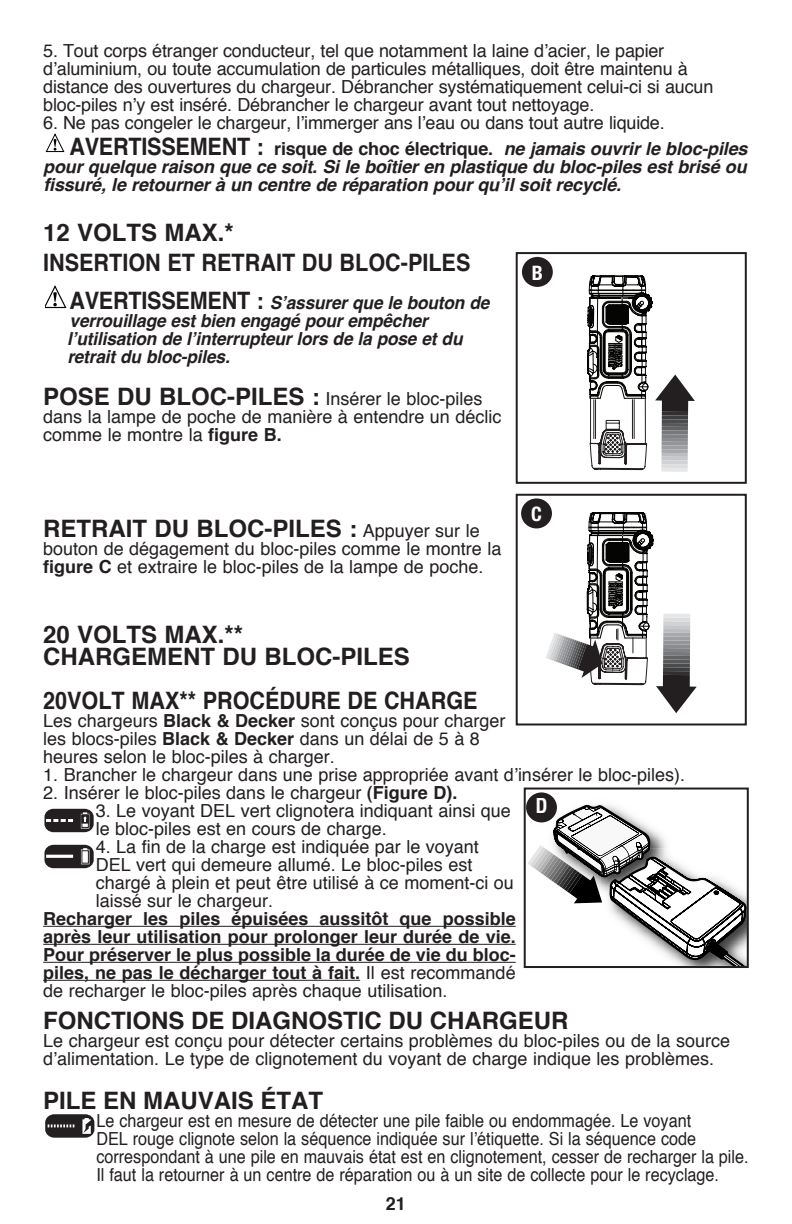
<style>
.page{position:relative;width:792px;height:1224px;background:#fff}
.page>*{position:absolute;margin:0;border:0;box-sizing:border-box;transform-origin:0 0}
.t1{font:700 24px/30px "Helvetica";color:#231f20}
.t2{font:700 24px "Helvetica";color:#231f20;scale:.9 1}
.t3{font:700 condensed 20px "Helvetica Neue";color:#fff}
.t4{font:700 condensed 20px "Helvetica LT Std";color:#fff}
.t5{font:18px/18px "Helvetica";color:#231f20}
.t6{font:18px/18px "Helvetica";color:#231f20;scale:.9 1}
.t7{font:700 18px/18px "Helvetica";color:#231f20;text-align:justify}
.t8{font:italic 700 18px/18px "Helvetica";letter-spacing:-.01em;color:#231f20;scale:.96 1}
.t9{font:italic 700 18px/18px "Helvetica";letter-spacing:-.01em;color:#231f20}
.s1{font-weight:700;font-size:24px}
.s2{font-weight:700}
.s3{font-weight:700;font-style:italic}
.s4{font-style:normal;font-size:24px}
.s5{font-weight:400;font-size:18px}
.s6{font-weight:400}
</style>
<div class="page">
<hr style="left:43px;top:926px;width:473px;height:1px;background:#231f20">
<hr style="left:43px;top:944px;width:473px;height:1px;background:#231f20">
<hr style="left:43px;top:962px;width:473px;height:1px;background:#231f20">
<hr style="left:43px;top:980px;width:317px;height:1px;background:#231f20">
<svg style="left:45px;top:133px;width:20px;height:20px"></svg>
<svg style="left:45px;top:285px;width:22px;height:24px"></svg>
<hr style="left:661px;top:468px;width:27px;height:4px;background:#e6e7e9">
<svg style="left:587px;top:276px;width:108px;height:194px"></svg>
<div style="left:516px;top:252px;width:231px;height:232px;border:2px solid #231f20"></div>
<div style="left:522px;top:257px;width:31px;height:30px;background:#231f20;border-radius:50%"></div>
<svg style="left:546px;top:513px;width:151px;height:200px"></svg>
<div style="left:516px;top:494px;width:231px;height:232px;border:2px solid #231f20"></div>
<div style="left:521px;top:498px;width:31px;height:30px;background:#231f20;border-radius:50%"></div>
<svg style="left:44px;top:809px;width:50px;height:24px"></svg>
<div style="left:44px;top:809px;width:50px;height:23px;background:#231f20;border-radius:9px"></div>
<svg style="left:81px;top:812px;width:8px;height:17px"></svg>
<svg style="left:46px;top:819px;width:27px;height:3px"></svg>
<div style="left:45px;top:845px;width:49px;height:23px;background:#231f20;border-radius:9px"></div>
<svg style="left:81px;top:848px;width:8px;height:16px"></svg>
<div style="left:82px;top:850px;width:7px;height:14px;background:#fff;border:1px solid #231f20"></div>
<svg style="left:46px;top:855px;width:27px;height:3px"></svg>
<div style="left:45px;top:1114px;width:49px;height:24px;background:#231f20;border-radius:9px"></div>
<svg style="left:82px;top:1118px;width:9px;height:16px"></svg>
<svg style="left:48px;top:1124px;width:26px;height:3px"></svg>
<svg style="left:527px;top:805px;width:219px;height:160px"></svg>
<div style="left:524px;top:788px;width:225px;height:180px;border:2px solid #231f20"></div>
<div style="left:526px;top:792px;width:31px;height:30px;background:#231f20;border-radius:50%"></div>
<p class="t5" style="left:43px;top:42px;width:672px">5. Tout corps étranger conducteur, tel que notamment la laine d’acier, le papier d’aluminium, ou toute accumulation de particules métalliques, doit être maintenu à distance des ouvertures du chargeur. Débrancher systématiquement celui-ci si aucun bloc-piles n’y est inséré. Débrancher le chargeur avant tout nettoyage.</p>
<p class="t5" style="left:69px;top:110px;width:680px;line-height:26px;text-indent:-26px">6. Ne pas congeler le chargeur, l’immerger ans l’eau ou dans tout autre liquide.<br><span class="s1">AVERTISSEMENT :</span> <span class="s2">risque de choc électrique.</span> <span class="s3">ne jamais ouvrir le bloc-piles</span></p>
<p class="t9" style="left:43px;top:158px;width:705px">pour quelque raison que ce soit. Si le boîtier en plastique du bloc-piles est brisé ou fissuré, le retourner à un centre de réparation pour qu’il soit recyclé.</p>
<h1 class="t1" style="left:43px;top:218px;width:429px">12 VOLTS MAX.*<br>INSERTION ET RETRAIT DU BLOC-PILES</h1>
<p class="t8" style="left:67px;top:294px;width:441px"><span class="s4">AVERTISSEMENT :</span> S’assurer que le bouton de verrouillage est bien engagé pour empêcher l’utilisation de l’interrupteur lors de la pose et du retrait du bloc-piles.</p>
<p class="t5" style="left:43px;top:390px;width:460px"><span class="s1">POSE DU BLOC-PILES :</span> Insérer le bloc-piles dans la lampe de poche de manière à entendre un déclic comme le montre la <span class="s2">figure B.</span></p>
<p class="t3" style="left:532px;top:260px;width:13px">B</p>
<h1 class="t1" style="left:43px;top:514px;width:438px">RETRAIT DU BLOC-PILES : <span class="s5">Appuyer sur le</span></h1>
<p class="t5" style="left:43px;top:540px;width:460px">bouton de dégagement du bloc-piles comme le montre la <span class="s2">figure C</span> et extraire le bloc-piles de la lampe de poche.</p>
<p class="t3" style="left:531px;top:502px;width:12px">C</p>
<h1 class="t1" style="left:43px;top:624px;width:368px;line-height:22px">20 VOLTS MAX.**<br>CHARGEMENT DU BLOC-PILES</h1>
<h1 class="t2" style="left:43px;top:681px;width:44px">20volt</h1>
<h1 class="t2" style="left:131px;top:681px;width:114px">Max** Proc</h1>
<h1 class="t2" style="left:265px;top:681px;width:34px">édure</h1>
<h1 class="t2" style="left:347px;top:681px;width:94px">de charge</h1>
<p class="t5" style="left:43px;top:712px;width:464px">Les chargeurs <span class="s2">Black &amp; Decker</span> sont conçus pour charger les blocs-piles <span class="s2">Black &amp; Decker</span> dans un délai de 5 à 8 heures selon le bloc-piles à charger.</p>
<p class="t5" style="left:43px;top:766px;width:643px">1. Brancher le chargeur dans une prise appropriée avant d’insérer le bloc-piles).</p>
<p class="t5" style="left:43px;top:784px;width:416px">2. Insérer le bloc-piles dans le chargeur <span class="s2">(Figure D).</span></p>
<p class="t5" style="left:96px;top:802px;width:417px">3. Le voyant DEL vert clignotera indiquant ainsi que le bloc-piles est en cours de charge.</p>
<p class="t5" style="left:96px;top:838px;width:420px">4. La fin de la charge est indiquée par le voyant DEL vert qui demeure allumé. Le bloc-piles est chargé à plein et peut être utilisé à ce moment-ci ou laissé sur le chargeur.</p>
<p class="t7" style="left:43px;top:910px;width:474px">Recharger les piles épuisées aussitôt que possible après leur utilisation pour prolonger leur durée de vie.<br>Pour préserver le plus possible la durée de vie du bloc&shy;piles, ne pas le décharger tout à fait. <span class="s6">Il est recommandé de recharger le bloc-piles après chaque utilisation.</span></p>
<h1 class="t1" style="left:43px;top:1006px;width:17px">Fonctions</h1>
<h1 class="t1" style="left:191px;top:1006px;width:56px">de diagnostic</h1>
<h1 class="t1" style="left:389px;top:1006px;width:95px">du chargeur</h1>
<p class="t5" style="left:43px;top:1032px;width:688px">Le chargeur est conçu pour détecter certains problèmes du bloc-piles ou de la source d’alimentation. Le type de clignotement du voyant de charge indique les problèmes.</p>
<h1 class="t1" style="left:43px;top:1086px;width:29px">Pile</h1>
<h1 class="t1" style="left:103px;top:1086px;width:57px">en mauvais</h1>
<h1 class="t1" style="left:261px;top:1086px;width:33px">état</h1>
<p class="t6" style="left:96px;top:1112px;width:726px">Le chargeur est en mesure de détecter une pile faible ou endommagée. Le voyant<br>DEL rouge clignote selon la séquence indiquée sur l’étiquette. Si la séquence code correspondant à une pile en mauvais état est en clignotement, cesser de recharger la pile.<br>Il faut la retourner à un centre de réparation ou à un site de collecte pour le recyclage.</p>
<p class="t4" style="left:535px;top:793px;width:14px">D</p>
<p class="t7" style="left:386px;top:1195px;width:22px">21</p>
</div>
